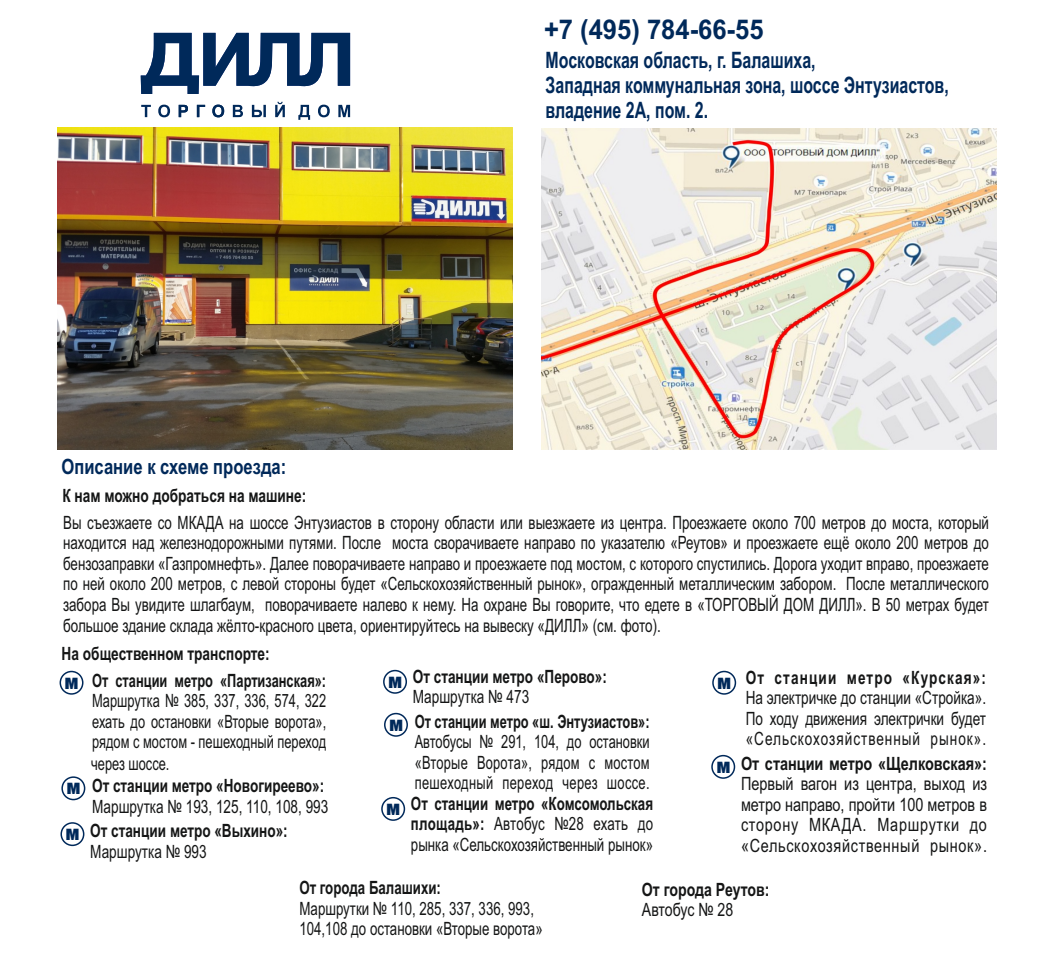
<style>
.page{position:relative;width:1051px;height:965px;background:#fff}
.page>*{position:absolute;margin:0;border:0;box-sizing:border-box;transform-origin:0 0}
.t1{font:700 27.25px "Arial";color:#00295a;scale:.94 1}
.t2{font:700 22.62px/25.2px "Arial";color:#00295a;scale:.7 1}
.t3{font:700 21.12px "Arial";color:#00295a;scale:.79 1}
.t4{font:18.25px/20.8px "Arial";color:#151616;text-align:justify;scale:.73 1}
.t5{font:18.25px/20.5px "Arial";color:#151616;text-align:justify;scale:.7 1}
.t6{font:18.25px/20.5px "Arial";color:#151616;text-align:justify;scale:.74 1}
.t7{font:18.25px/20.5px "Arial";color:#151616;text-align:justify;scale:.79 1}
.t8{font:700 18.25px/27px "Arial";color:#151616;scale:.75 1}
.t9{font:700 18.25px/20.5px "Arial";color:#151616;scale:.74 1}
.t10{font:700 18.25px "Arial";color:#151616;scale:.73 1}
.t11{font:700 18.25px "Arial";color:#151616;scale:.77 1}
.t12{font:18.25px "Arial";color:#151616;scale:.77 1}
.s1{font-weight:400}
.s2{font-weight:700}
</style>
<div class="page">
<svg style="left:141px;top:33px;width:209px;height:61px"></svg>
<svg style="left:141px;top:102px;width:209px;height:18px"></svg>
<div style="left:60px;top:671px;width:23px;height:23px;border:1px solid #00295a;border-radius:50%"></div>
<div style="left:712px;top:671px;width:24px;height:23px;border:1px solid #00295a;border-radius:50%"></div>
<div style="left:711px;top:755px;width:24px;height:24px;border:1px solid #00295a;border-radius:50%"></div>
<div style="left:383px;top:670px;width:24px;height:24px;border:1px solid #00295a;border-radius:50%"></div>
<div style="left:384px;top:713px;width:24px;height:23px;border:1px solid #00295a;border-radius:50%"></div>
<div style="left:381px;top:797px;width:24px;height:24px;border:1px solid #00295a;border-radius:50%"></div>
<div style="left:61px;top:776px;width:24px;height:24px;border:1px solid #00295a;border-radius:50%"></div>
<div style="left:60px;top:822px;width:24px;height:24px;border:1px solid #00295a;border-radius:50%"></div>
<img style="left:57px;top:128px;width:455px;height:321px">
<img style="left:541px;top:128px;width:455px;height:322px">
<h1 class="t1" style="left:544px;top:19px;width:235px">+7 (495) 784-66-55</h1>
<p class="t2" style="left:545px;top:49px;width:577px">Московская область, г. Балашиха,<br>Западная коммунальная зона, шоссе Энтузиастов, владение 2А, пом. 2.</p>
<p class="t3" style="left:61px;top:459px;width:286px">Описание к схеме проезда:</p>
<p class="t8" style="left:62px;top:483px;width:326px">К нам можно добраться на машине:</p>
<p class="t4" style="left:63px;top:513px;width:1269px">Вы съезжаете со МКАДА на шоссе Энтузиастов в сторону области или выезжаете из центра. Проезжаете около 700 метров до моста, который находится над железнодорожными путями. После моста сворачиваете направо по указателю «Реутов» и проезжаете ещё около 200 метров до бензозаправки «Газпромнефть». Далее поворачиваете направо и проезжаете под мостом, с которого спустились. Дорога уходит вправо, проезжаете по ней около 200 метров, с левой стороны будет «Сельскохозяйственный рынок», огражденный металлическим забором. После металлического забора Вы увидите шлагбаум, поворачиваете налево к нему. На охране Вы говорите, что едете в «ТОРГОВЫЙ ДОМ ДИЛЛ». В 50 метрах будет большое здание склада жёлто-красного цвета, ориентируйтесь на вывеску «ДИЛЛ» (см. фото).</p>
<p class="t8" style="left:61px;top:641px;width:354px">На общественном транспорте:<br><sub>м</sub> От станции метро «Партизанская»:</p>
<p class="t5" style="left:91px;top:692px;width:337px;line-height:20.9px">Маршрутка № 385, 337, 336, 574, 322 ехать до остановки «Вторые ворота», рядом с мостом - пешеходный переход через шоссе.</p>
<p class="t9" style="left:412px;top:668px;width:264px;text-indent:-24px"><sub>м</sub> От станции метро «Перово»:<br><span class="s1">Маршрутка № 473</span></p>
<p class="t5" style="left:386px;top:712px;width:382px;text-align:right"><sub>м</sub> <span class="s2">От станции метро «ш. Энтузиастов»:<br></span>Автобусы № 291, 104, до остановки «Вторые Ворота», рядом с мостом пешеходный переход через шоссе.<br><sub>м</sub> <span class="s2">От станции метро «Комсомольская площадь»:</span> Автобус №28 ехать до рынка «Сельскохозяйственный рынок»</p>
<p class="t10" style="left:299px;top:880px;width:195px">От города Балашихи:</p>
<p class="t4" style="left:299px;top:899px;width:335px">Маршрутки № 110, 285, 337, 336, 993,<br>104,108 до остановки «Вторые ворота»</p>
<p class="t6" style="left:745px;top:669px;width:326px;text-indent:-28px"><sub>м</sub> <span class="s2">От станции метро «Курская»:<br></span>На электричке до станции «Стройка».<br>По ходу движения электрички будет «Сельскохозяйственный рынок».</p>
<p class="t7" style="left:740px;top:755px;width:313px;text-indent:-24px"><sub>м</sub> <span class="s2">От станции метро «Щелковская»:<br></span>Первый вагон из центра, выход из метро направо, пройти 100 метров в сторону МКАДА. Маршрутки до «Сельскохозяйственный рынок».</p>
<p class="t6" style="left:67px;top:777px;width:355px;text-align:right"><sub>м</sub> <span class="s2">От станции метро «Новогиреево»:<br></span>Маршрутка № 193, 125, 110, 108, 993</p>
<p class="t9" style="left:90px;top:822px;width:268px;text-indent:-24px"><sub>м</sub> От станции метро «Выхино»:<br><span class="s1">Маршрутка № 993</span></p>
<p class="t11" style="left:641px;top:882px;width:167px">От города Реутов:</p>
<p class="t12" style="left:641px;top:903px;width:120px">Автобус № 28</p>
</div>
